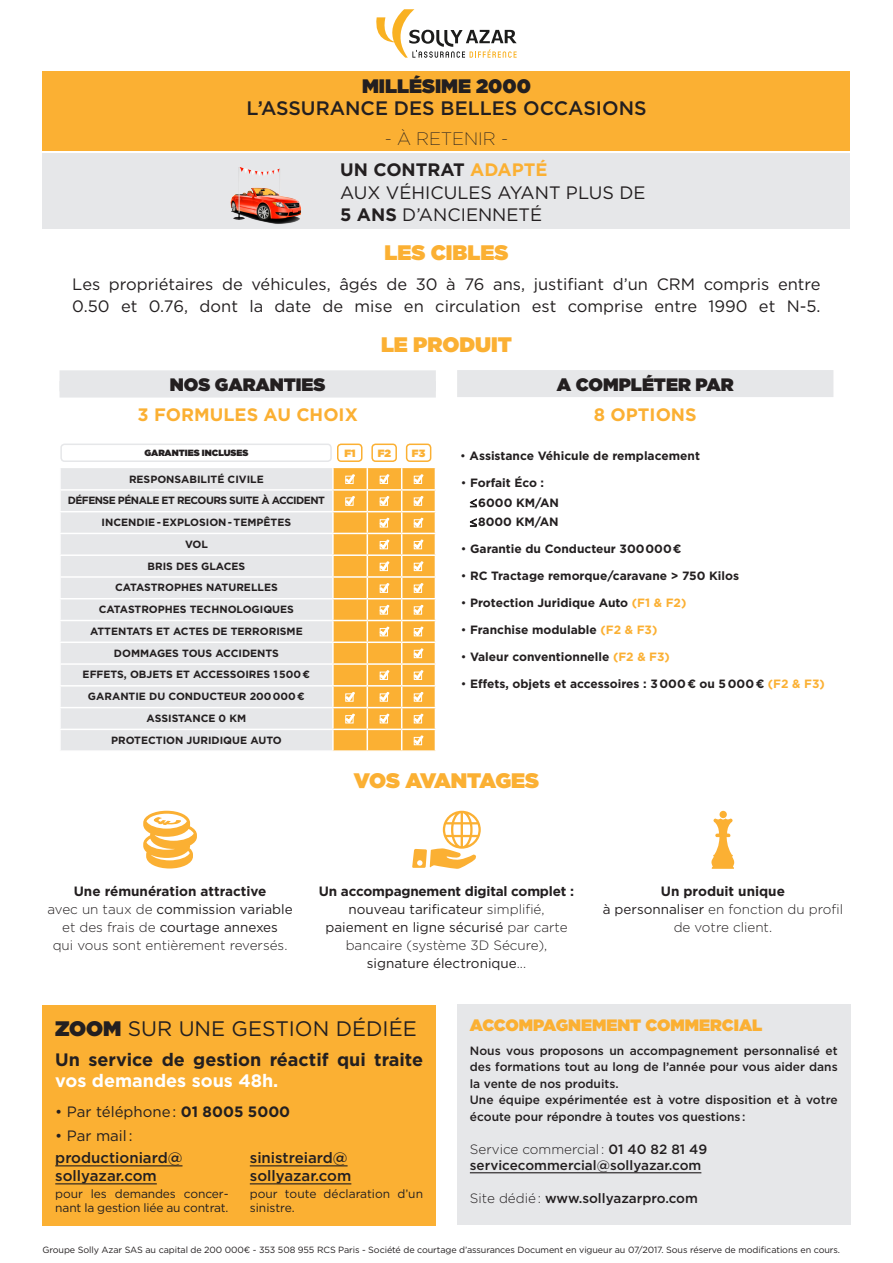
<style>
.page{position:relative;width:893px;height:1263px;background:#fff}
.page>*{position:absolute;margin:0;border:0;box-sizing:border-box;transform-origin:0 0}
.t1{font:21px "Gotham";color:#231f20}
.t2{font:900 21px "Gotham";color:#fbb033}
.t3{font:900 21px "Gotham";letter-spacing:-.025em;color:#fbb033}
.t4{font:500 19.5px "Gotham";color:#231f20}
.t5{font:900 19.5px "Gotham";color:#231f20}
.t6{font:18px/22.5px "Gotham";color:#231f20}
.t7{font:700 18px/21px "Gotham";color:#231f20}
.t8{font:700 18px/30px "Gotham";color:#fbb033;text-align:center}
.t9{font:900 18px "Gotham";color:#231f20}
.t10{font:200 18px "Gotham";color:#231f20}
.t11{font:16.5px/22.5px "Gotham";color:#231f20}
.t12{font:900 16.5px "Gotham";color:#fbb033}
.t13{font:500 15px "Gotham";color:#231f20}
.t14{font:15px "Gotham";color:#231f20}
.t15{font:300 13.5px/18px "Gotham";color:#231f20;text-align:center}
.t16{font:13.5px/18px "Gotham";color:#231f20;text-align:center}
.t17{font:500 13.5px "Gotham";color:#231f20}
.t18{font:700 13.5px "Gotham";color:#231f20}
.t19{font:700 12px/19.5px "Gotham";color:#231f20}
.t20{font:500 12px/16.5px "Gotham";color:#231f20;text-align:justify}
.t21{font:12px/14.4px "Gotham";letter-spacing:-.01em;color:#231f20}
.t22{font:700 10.5px "Gotham";color:#231f20}
.t23{font:700 10.5px "Gotham";letter-spacing:-.05em;color:#231f20}
.t24{font:900 10.5px "Gotham";color:#fbb033}
.t25{font:9px "Gotham";letter-spacing:-.01em;color:#231f20}
.t26{font:900 9px "Gotham";color:#231f20}
.s1{font-weight:700}
.s2{font-weight:700;color:#fbb033}
.s3{font-weight:900;color:#231f20}
.s4{font-weight:400}
.s5{color:#fbb033}
.s6{font-weight:300}
.s7{font-weight:900}
.s8{color:#fff}
.s9{font-weight:500}
</style>
<div class="page">
<svg style="left:376px;top:9px;width:141px;height:49px"></svg>
<div style="left:43px;top:71px;width:807px;height:80px;background:#fbb033"></div>
<div style="left:43px;top:153px;width:807px;height:77px;background:#e6e7e9"></div>
<div style="left:60px;top:370px;width:376px;height:21px;background:#e6e7e9"></div>
<div style="left:60px;top:381px;width:376px;height:17px;background:#e6e7e9"></div>
<div style="left:61px;top:468px;width:271px;height:282px;background:#e6e7e9"></div>
<hr style="left:59px;top:489px;width:274px;height:2px;background:#fff">
<hr style="left:59px;top:511px;width:274px;height:1px;background:#fff">
<hr style="left:59px;top:533px;width:274px;height:1px;background:#fff">
<hr style="left:59px;top:554px;width:274px;height:2px;background:#fff">
<hr style="left:59px;top:576px;width:274px;height:2px;background:#fff">
<hr style="left:59px;top:598px;width:274px;height:1px;background:#fff">
<hr style="left:59px;top:620px;width:274px;height:1px;background:#fff">
<hr style="left:59px;top:641px;width:274px;height:2px;background:#fff">
<hr style="left:59px;top:663px;width:274px;height:2px;background:#fff">
<hr style="left:59px;top:685px;width:274px;height:1px;background:#fff">
<hr style="left:59px;top:707px;width:274px;height:1px;background:#fff">
<hr style="left:59px;top:729px;width:274px;height:1px;background:#fff">
<svg style="left:333px;top:468px;width:103px;height:283px;background:#fbbc54"></svg>
<div style="left:414px;top:737px;width:8px;height:8px;border:1px solid #fff"></div>
<div style="left:457px;top:370px;width:376px;height:27px;background:#e6e7e9"></div>
<svg style="left:470px;top:498px;width:7px;height:9px"></svg>
<svg style="left:470px;top:518px;width:7px;height:9px"></svg>
<div style="left:60px;top:443px;width:272px;height:19px;border:2px solid #e6e7e9;border-radius:4px"></div>
<div style="left:337px;top:443px;width:25px;height:19px;border:2px solid #fbb033;border-radius:4px"></div>
<div style="left:371px;top:443px;width:26px;height:19px;border:2px solid #fbb033;border-radius:4px"></div>
<div style="left:406px;top:443px;width:25px;height:19px;border:2px solid #fbb033;border-radius:4px"></div>
<svg style="left:711px;top:811px;width:23px;height:58px"></svg>
<svg style="left:143px;top:811px;width:54px;height:57px"></svg>
<svg style="left:412px;top:811px;width:69px;height:58px"></svg>
<div style="left:43px;top:1005px;width:393px;height:221px;background:#fbb033"></div>
<hr style="left:55px;top:1165px;width:128px;height:1px;background:#231f20">
<hr style="left:55px;top:1183px;width:102px;height:1px;background:#231f20">
<hr style="left:250px;top:1165px;width:98px;height:1px;background:#231f20">
<hr style="left:250px;top:1183px;width:101px;height:1px;background:#231f20">
<div style="left:457px;top:1004px;width:393px;height:221px;background:#e6e7e9"></div>
<hr style="left:470px;top:1172px;width:231px;height:1px;background:#231f20">
<img style="left:227px;top:167px;width:78px;height:63px">
<p class="t5" style="left:362px;top:72px;width:170px">MILLÉSIME 2000</p>
<p class="t4" style="left:246px;top:95px;width:402px">L’ASSURANCE DES BELLES OCCASIONS</p>
<p class="t10" style="left:385px;top:128px;width:125px">- À RETENIR -</p>
<p class="t6" style="left:340px;top:158px;width:307px"><span class="s1">UN CONTRAT</span> <span class="s2">ADAPTÉ<br></span>AUX VÉHICULES AYANT PLUS DE<br><span class="s1">5 ANS</span> D’ANCIENNETÉ</p>
<p class="t2" style="left:385px;top:237px;width:125px">LES CIBLES</p>
<p class="t11" style="left:72px;top:272px;width:750px">Les propriétaires de véhicules, âgés de 30 à 76 ans, justifiant d’un CRM compris entre<br>0.50 et 0.76, dont la date de mise en circulation est comprise entre 1990 et N-5.</p>
<p class="t2" style="left:381px;top:329px;width:132px">LE PRODUIT</p>
<p class="t8" style="left:138px;top:370px;width:222px"><span class="s3">NOS GARANTIES<br></span>3 FORMULES AU CHOIX</p>
<p class="t26" style="left:144px;top:446px;width:106px">GARANTIES INCLUSES</p>
<p class="t24" style="left:344px;top:445px;width:13px">F1</p>
<p class="t24" style="left:378px;top:445px;width:15px">F2</p>
<p class="t24" style="left:412px;top:445px;width:15px">F3</p>
<p class="t22" style="left:129px;top:472px;width:136px">RESPONSABILITÉ CIVILE</p>
<p class="t23" style="left:68px;top:494px;width:259px">DÉFENSE PÉNALE ET RECOURS SUITE À ACCIDENT</p>
<p class="t22" style="left:102px;top:515px;width:191px">INCENDIE - EXPLOSION - TEMPÊTES</p>
<p class="t22" style="left:185px;top:537px;width:24px">VOL</p>
<p class="t22" style="left:148px;top:559px;width:99px">BRIS DES GLACES</p>
<p class="t22" style="left:115px;top:581px;width:164px">CATASTROPHES NATURELLES</p>
<p class="t22" style="left:99px;top:602px;width:197px">CATASTROPHES TECHNOLOGIQUES</p>
<p class="t22" style="left:90px;top:624px;width:214px">ATTENTATS ET ACTES DE TERRORISME</p>
<p class="t22" style="left:114px;top:646px;width:167px">DOMMAGES TOUS ACCIDENTS</p>
<p class="t22" style="left:83px;top:668px;width:229px">EFFETS, OBJETS ET ACCESSOIRES 1 500 €</p>
<p class="t22" style="left:88px;top:689px;width:218px">GARANTIE DU CONDUCTEUR 200 000 €</p>
<p class="t22" style="left:147px;top:711px;width:101px">ASSISTANCE 0 KM</p>
<p class="t22" style="left:111px;top:733px;width:172px">PROTECTION JURIDIQUE AUTO</p>
<p class="t9" style="left:557px;top:372px;width:178px">A COMPLÉTER PAR</p>
<p class="t8" style="left:594px;top:400px;width:104px">8 OPTIONS</p>
<p class="t19" style="left:460px;top:446px;width:241px"><span class="s4">•</span> Assistance Véhicule de remplacement</p>
<p class="t19" style="left:470px;top:473px;width:91px;text-indent:-9px"><span class="s4">•</span> Forfait Éco :<br>≤ 6000 KM/AN ≤ 8000 KM/AN</p>
<p class="t19" style="left:461px;top:539px;width:222px"><span class="s4">•</span> Garantie du Conducteur 300000€</p>
<p class="t19" style="left:461px;top:566px;width:280px"><span class="s4">•</span> RC Tractage remorque/caravane &gt; 750 Kilos</p>
<p class="t19" style="left:461px;top:593px;width:227px"><span class="s4">•</span> Protection Juridique Auto <span class="s5">(F1 &amp; F2)</span></p>
<p class="t19" style="left:461px;top:620px;width:198px"><span class="s4">•</span> Franchise modulable <span class="s5">(F2 &amp; F3)</span></p>
<p class="t19" style="left:461px;top:647px;width:211px"><span class="s4">•</span> Valeur conventionnelle <span class="s5">(F2 &amp; F3)</span></p>
<p class="t19" style="left:461px;top:674px;width:366px"><span class="s4">•</span> Effets, objets et accessoires : 3 000 € ou 5 000 € <span class="s5">(F2 &amp; F3)</span></p>
<p class="t3" style="left:354px;top:766px;width:187px">VOS AVANTAGES</p>
<p class="t18" style="left:74px;top:882px;width:194px">Une rémunération attractive</p>
<p class="t15" style="left:47px;top:900px;width:247px">avec un taux de <span class="s4">commission variable </span>et des frais de <span class="s4">courtage annexes<br></span>qui vous sont entièrement reversés.</p>
<p class="t16" style="left:319px;top:882px;width:257px"><span class="s1">Un accompagnement digital complet : </span>nouveau tarificateur <span class="s6">simplifié, </span>paiement en ligne sécurisé <span class="s6">par carte bancaire (système 3D Sécure), </span>signature électronique<span class="s6">...</span></p>
<p class="t15" style="left:603px;top:882px;width:242px"><span class="s1">Un produit unique<br></span><span class="s4">à personnaliser</span> en fonction du profil de votre client.</p>
<p class="t1" style="left:55px;top:1015px;width:363px"><span class="s7">ZOOM</span> SUR UNE GESTION DÉDIÉE</p>
<p class="t7" style="left:55px;top:1049px;width:369px">Un service de gestion réactif qui traite <span class="s8">vos demandes sous 48h.</span></p>
<p class="t14" style="left:55px;top:1102px;width:236px">• Par téléphone: <span class="s1">01 8005 5000</span></p>
<p class="t14" style="left:55px;top:1126px;width:79px">• Par mail :</p>
<p class="t13" style="left:55px;top:1148px;width:129px">productioniard@</p>
<p class="t13" style="left:55px;top:1166px;width:103px">sollyazar.com</p>
<p class="t21" style="left:55px;top:1186px;width:175px">pour les demandes concer&shy;nant la gestion liée au contrat.</p>
<p class="t13" style="left:250px;top:1148px;width:99px">sinistreiard@</p>
<p class="t13" style="left:250px;top:1166px;width:103px">sollyazar.com</p>
<p class="t21" style="left:250px;top:1186px;width:175px">pour toute déclaration d’un sinistre.</p>
<p class="t12" style="left:470px;top:1013px;width:294px">ACCOMPAGNEMENT COMMERCIAL</p>
<p class="t20" style="left:470px;top:1042px;width:369px">Nous vous proposons un accompagnement personnalisé et des formations tout au long de l’année pour vous aider dans la vente de nos produits.</p>
<p class="t20" style="left:470px;top:1091px;width:369px">Une équipe expérimentée est à votre disposition et à votre écoute pour répondre à toutes vos questions :</p>
<p class="t15" style="left:470px;top:1139px;width:239px">Service commercial : <span class="s9">01 40 82 81 49</span></p>
<p class="t17" style="left:470px;top:1156px;width:233px">servicecommercial@sollyazar.com</p>
<p class="t17" style="left:470px;top:1189px;width:230px"><span class="s6">Site dédié :</span> www.sollyazarpro.com</p>
<p class="t25" style="left:43px;top:1243px;width:799px">Groupe Solly Azar SAS au capital de 200 000€ - 353 508 955 RCS Paris - Société de courtage d’assurances Document en vigueur au 07/2017. Sous réserve de modifications en cours.</p>
</div>
